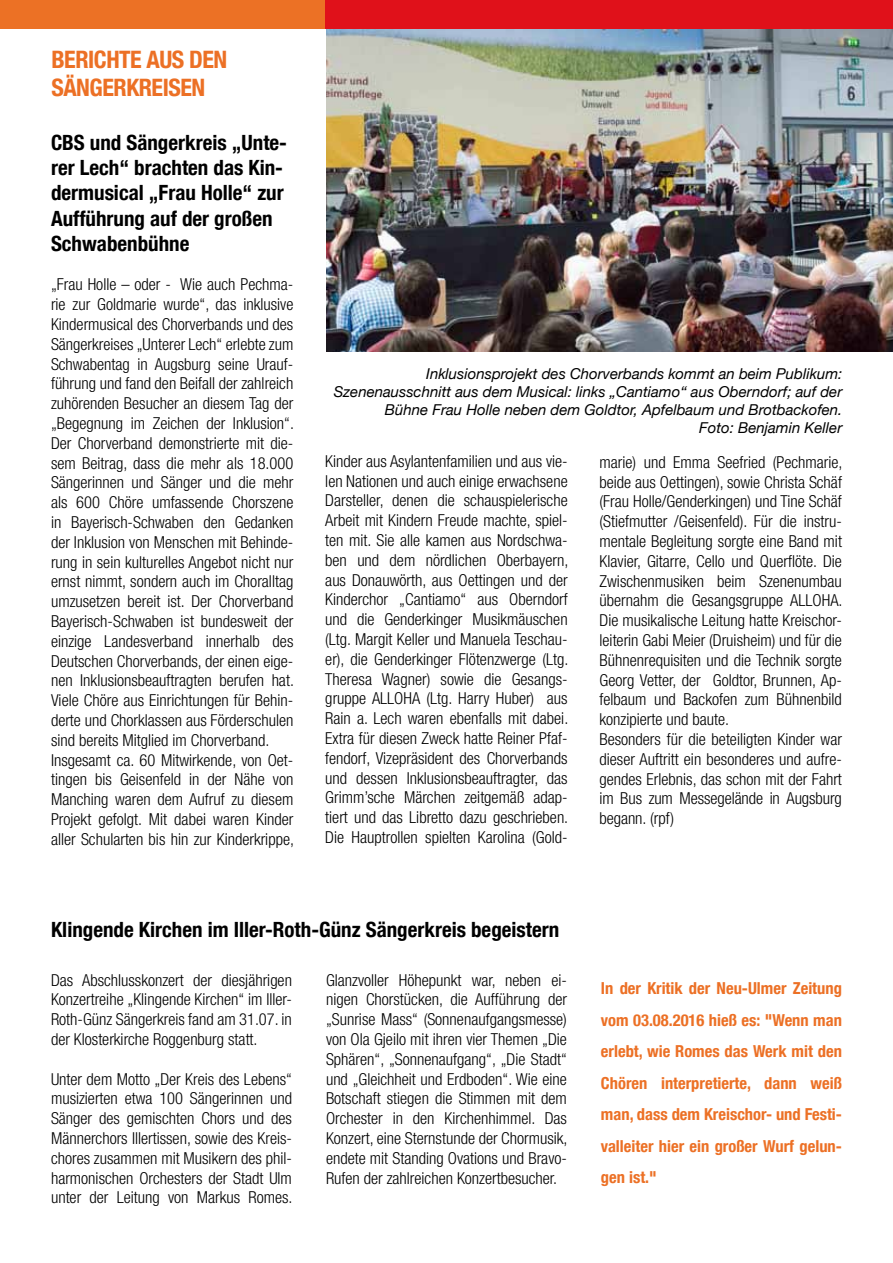
<style>
.page{position:relative;width:893px;height:1263px;background:#fff}
.page>*{position:absolute;margin:0;border:0;box-sizing:border-box;transform-origin:0 0}
.t1{font:700 condensed 24px "Helvetica Neue LT Com";color:#ec7025}
.t2{font:700 condensed 21px/25.2px "Helvetica Neue LT Com";color:#000}
.t3{font:300 condensed 16.5px/19.8px "Helvetica Neue LT Com";color:#000;text-align:justify}
.t4{font:700 condensed 16.5px/31.5px "Helvetica Neue LT Com";color:#ec7025;text-align:justify}
.t5{font:italic 15px/18px "Helvetica Neue";color:#000;text-align:right}
</style>
<div class="page">
<img style="left:326px;top:29px;width:567px;height:323px">
<div style="left:0;top:0;width:333px;height:29px;background:#ec7125"></div>
<div style="left:326px;top:0;width:567px;height:29px;background:#e0111a"></div>
<h1 class="t1" style="left:51px;top:45px;width:25px">Berichte</h1>
<h1 class="t1" style="left:147px;top:45px;width:14px">aus</h1>
<h1 class="t1" style="left:189px;top:45px;width:13px">den</h1>
<h1 class="t1" style="left:51px;top:73px;width:38px">sängerkreisen</h1>
<p class="t2" style="left:51px;top:130px;width:237px">CBS und Sängerkreis „Unte&shy;rer Lech“ brachten das Kin&shy;dermusical „Frau Holle“ zur<br>Aufführung auf der großen<br>Schwabenbühne</p>
<p class="t3" style="left:51px;top:274px;width:244px;text-align:left">„Frau Holle – oder - Wie auch Pechma&shy;rie zur Goldmarie wurde“, das inklusive Kindermusical des Chorverbands und des Sängerkreises „Unterer Lech“ erlebte zum Schwabentag in Augsburg seine Urauf&shy;führung und fand den Beifall der zahlreich zuhörenden Besucher an diesem Tag der „Begegnung im Zeichen der Inklusion“.<br>Der Chorverband demonstrierte mit die&shy;sem Beitrag, dass die mehr als 18.000<br>Sängerinnen und Sänger und die mehr als 600 Chöre umfassende Chorszene in Bayerisch-Schwaben den Gedanken der Inklusion von Menschen mit Behinde&shy;rung in sein kulturelles Angebot nicht nur ernst nimmt, sondern auch im Choralltag umzusetzen bereit ist. Der Chorverband Bayerisch-Schwaben ist bundesweit der einzige Landesverband innerhalb des Deutschen Chorverbands, der einen eige&shy;nen Inklusionsbeauftragten berufen hat.<br>Viele Chöre aus Einrichtungen für Behin&shy;derte und Chorklassen aus Förderschulen sind bereits Mitglied im Chorverband.<br>Insgesamt ca. 60 Mitwirkende, von Oet&shy;tingen bis Geisenfeld in der Nähe von Manching waren dem Aufruf zu diesem Projekt gefolgt. Mit dabei waren Kinder aller Schularten bis hin zur Kinderkrippe,</p>
<p class="t5" style="left:334px;top:365px;width:510px">Inklusionsprojekt des Chorverbands kommt an beim Publikum:<br>Szenenausschnitt aus dem Musical: links „Cantiamo“ aus Oberndorf; auf der Bühne Frau Holle neben dem Goldtor, Apfelbaum und Brotbackofen.<br>Foto: Benjamin Keller</p>
<p class="t3" style="left:600px;top:452px;width:244px;text-align:left">marie) und Emma Seefried (Pechmarie, beide aus Oettingen), sowie Christa Schäf (Frau Holle/Genderkingen) und Tine Schäf (Stiefmutter /Geisenfeld). Für die instru&shy;mentale Begleitung sorgte eine Band mit Klavier, Gitarre, Cello und Querflöte. Die Zwischenmusiken beim Szenenumbau übernahm die Gesangsgruppe ALLOHA.<br>Die musikalische Leitung hatte Kreischor&shy;leiterin Gabi Meier (Druisheim) und für die Bühnenrequisiten und die Technik sorgte Georg Vetter, der Goldtor, Brunnen, Ap&shy;felbaum und Backofen zum Bühnenbild konzipierte und baute.<br>Besonders für die beteiligten Kinder war dieser Auftritt ein besonderes und aufre&shy;gendes Erlebnis, das schon mit der Fahrt im Bus zum Messegelände in Augsburg begann. (rpf)</p>
<p class="t3" style="left:325px;top:451px;width:244px">Kinder aus Asylantenfamilien und aus vie&shy;len Nationen und auch einige erwachsene Darsteller, denen die schauspielerische Arbeit mit Kindern Freude machte, spiel&shy;ten mit. Sie alle kamen aus Nordschwa&shy;ben und dem nördlichen Oberbayern, aus Donauwörth, aus Oettingen und der Kinderchor „Cantiamo“ aus Oberndorf und die Genderkinger Musikmäuschen (Ltg. Margit Keller und Manuela Teschau&shy;er), die Genderkinger Flötenzwerge (Ltg.<br>Theresa Wagner) sowie die Gesangs&shy;gruppe ALLOHA (Ltg. Harry Huber) aus Rain a. Lech waren ebenfalls mit dabei.<br>Extra für diesen Zweck hatte Reiner Pfaf&shy;fendorf, Vizepräsident des Chorverbands und dessen Inklusionsbeauftragter, das Grimm’sche Märchen zeitgemäß adap&shy;tiert und das Libretto dazu geschrieben.<br>Die Hauptrollen spielten Karolina (Gold-</p>
<p class="t2" style="left:51px;top:917px;width:510px">Klingende Kirchen im Iller-Roth-Günz Sängerkreis begeistern</p>
<p class="t3" style="left:51px;top:970px;width:242px">Das Abschlusskonzert der diesjährigen Konzertreihe „Klingende Kirchen“ im Iller-Roth-Günz Sängerkreis fand am 31.07. in der Klosterkirche Roggenburg statt.</p>
<p class="t3" style="left:51px;top:1069px;width:243px">Unter dem Motto „Der Kreis des Lebens“ musizierten etwa 100 Sängerinnen und Sänger des gemischten Chors und des Männerchors Illertissen, sowie des Kreis&shy;chores zusammen mit Musikern des phil&shy;harmonischen Orchesters der Stadt Ulm unter der Leitung von Markus Romes.</p>
<p class="t3" style="left:326px;top:970px;width:243px">Glanzvoller Höhepunkt war, neben ei&shy;nigen Chorstücken, die Aufführung der „Sunrise Mass“ (Sonnenaufgangsmesse) von Ola Gjeilo mit ihren vier Themen „Die Sphären“, „Sonnenaufgang“, „Die Stadt“ und „Gleichheit und Erdboden“. Wie eine Botschaft stiegen die Stimmen mit dem Orchester in den Kirchenhimmel. Das Konzert, eine Sternstunde der Chormusik, endete mit Standing Ovations und Bravo-Rufen der zahlreichen Konzertbesucher.</p>
<p class="t4" style="left:601px;top:972px;width:242px">In der Kritik der Neu-Ulmer Zeitung vom 03.08.2016 hieß es: "Wenn man erlebt, wie Romes das Werk mit den Chören interpretierte, dann weiß man, dass dem Kreischor- und Festi&shy;valleiter hier ein großer Wurf gelun&shy;gen ist."</p>
</div>
